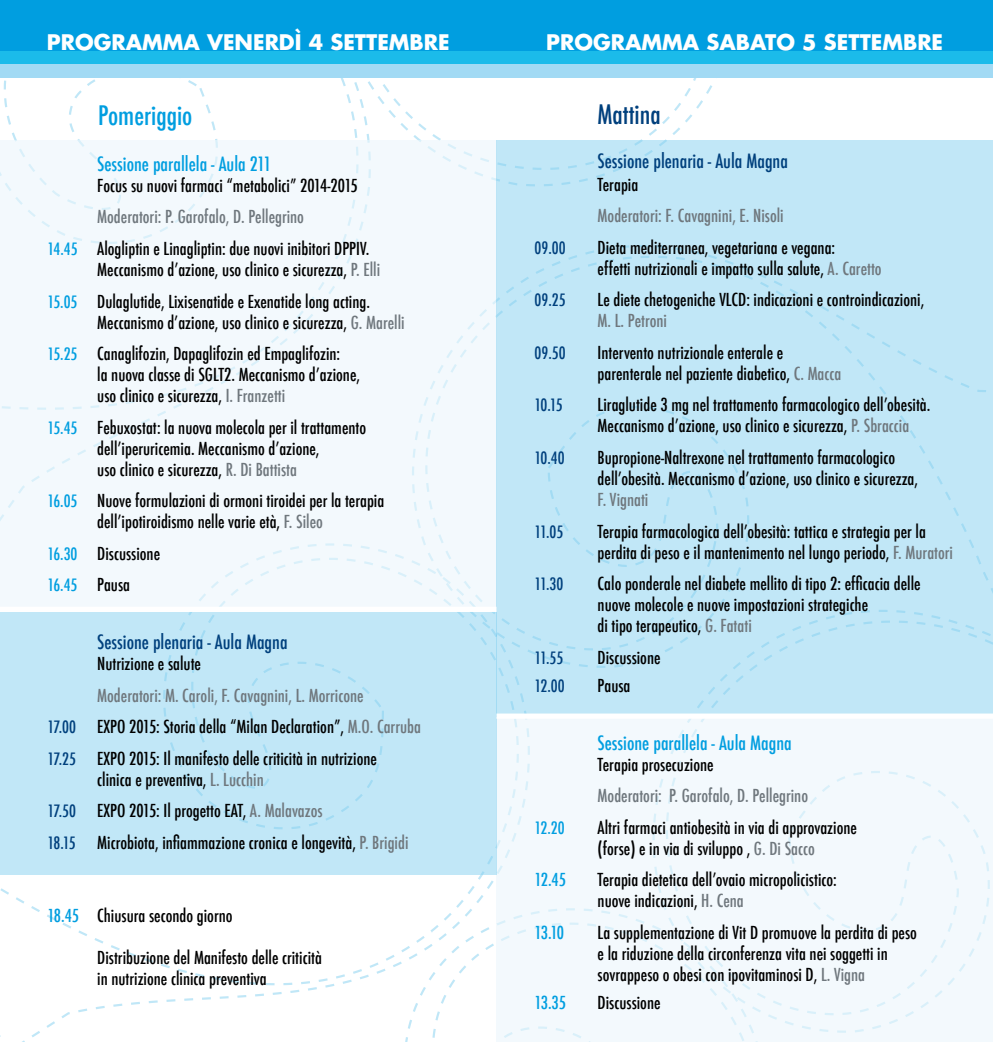
<style>
.page{position:relative;width:993px;height:1042px;background:#fff}
.page>*{position:absolute;margin:0;border:0;box-sizing:border-box;transform-origin:0 0}
.t1{font:500 condensed 26.25px "Futura";color:#009ee0}
.t2{font:500 condensed 26.25px "Futura";color:#00407d}
.t3{font:700 21px "Futura LT";color:#fff}
.t4{font:500 condensed 19.25px "Futura";color:#009ee0}
.t5{font:500 condensed 19.25px "Futura";color:#00407d}
.t6{font:500 condensed 17.5px/21px "Futura";color:#000}
.t7{font:500 condensed 17.5px "Futura";color:#6f777d}
.t8{font:500 condensed 17.5px "Futura";letter-spacing:-.055em;color:#009ee0}
.t9{font:500 condensed 16.62px "Futura";color:#00407d}
.t10{font:500 condensed 16.62px "Futura";letter-spacing:-.03em;color:#009ee0}
.s1{color:#6f777d}
.s2{font-size:16.62px;color:#009ee0}
.s3{font-size:17.5px;color:#000}
.s4{font-size:16.62px;color:#00407d}
.s5{color:#009ee0}
</style>
<div class="page">
<svg style="left:340px;top:78px;width:101px;height:62px"></svg>
<svg style="left:130px;top:946px;width:282px;height:96px"></svg>
<div style="left:0;top:140px;width:496px;height:469px;background:#f3f9fd"></div>
<div style="left:496px;top:716px;width:496px;height:326px;background:#f3f9fd"></div>
<div style="left:496px;top:140px;width:496px;height:576px;background:#c1e7f7"></div>
<div style="left:0;top:0;width:992px;height:51px;background:#009ee0"></div>
<div style="left:0;top:51px;width:992px;height:13px;background:#1bbbea"></div>
<div style="left:0;top:64px;width:992px;height:14px;background:#a2daf4"></div>
<div style="left:0;top:612px;width:496px;height:263px;background:#c1e7f7"></div>
<div style="left:0;top:607px;width:496px;height:5px;background:#fff"></div>
<div style="left:496px;top:713px;width:496px;height:6px;background:#fff"></div>
<p class="t3" style="left:47px;top:28px;width:176px">PROGRAMMA VENERD</p>
<p class="t3" style="left:295px;top:28px;width:98px">Ì 4 SETTEMBRE</p>
<p class="t3" style="left:546px;top:28px;width:176px">PROGRAMMA SABATO</p>
<p class="t3" style="left:802px;top:28px;width:84px">5 SETTEMBRE</p>
<h1 class="t1" style="left:98px;top:99px;width:96px">Pomeriggio</h1>
<p class="t4" style="left:97px;top:151px;width:176px">Sessione parallela - Aula 211</p>
<p class="t6" style="left:97px;top:175px;width:262px">Focus su nuovi farmaci “metabolici” 2014-2015</p>
<p class="t6" style="left:48px;top:201px;width:323px;line-height:31.5px;text-indent:50px"><span class="s1">Moderatori: P. Garofalo, D. Pellegrino<br></span><span class="s2">14.45</span> Alogliptin e Linagliptin: due nuovi inibitori DPPIV.</p>
<p class="t6" style="left:48px;top:254px;width:334px;line-height:31.5px;text-indent:50px">Meccanismo d’azione, uso clinico e sicurezza, <span class="s1">P. Elli<br></span><span class="s2">15.05</span> Dulaglutide, Lixisenatide e Exenatide long acting.</p>
<p class="t6" style="left:48px;top:306px;width:358px;line-height:31.5px;text-indent:50px">Meccanismo d’azione, uso clinico e sicurezza, <span class="s1">G. Marelli<br></span><span class="s2">15.25</span> Canaglifozin, Dapaglifozin ed Empaglifozin:</p>
<p class="t6" style="left:97px;top:364px;width:264px">la nuova classe di SGLT2. Meccanismo d’azione, uso clinico e sicurezza, <span class="s1">I. Franzetti</span></p>
<p class="t6" style="left:97px;top:417px;width:270px;text-indent:-50px"><span class="s2">15.45</span> Febuxostat: la nuova molecola per il trattamento dell’iperuricemia. Meccanismo d’azione,<br>uso clinico e sicurezza, <span class="s1">R. Di Battista</span></p>
<p class="t6" style="left:97px;top:490px;width:288px;text-indent:-50px"><span class="s2">16.05</span> Nuove formulazioni di ormoni tiroidei per la terapia dell’ipotiroidismo nelle varie età, <span class="s1">F. Sileo</span></p>
<p class="t6" style="left:48px;top:543px;width:114px"><span class="s2">16.30</span> Discussione</p>
<p class="t10" style="left:48px;top:574px;width:84px">16.45 <span class="s3">Pausa</span></p>
<p class="t5" style="left:97px;top:630px;width:192px">Sessione plenaria - Aula Magna</p>
<p class="t6" style="left:97px;top:653px;width:105px">Nutrizione e salute</p>
<p class="t6" style="left:48px;top:679px;width:375px;line-height:31.5px;text-indent:50px"><span class="s1">Moderatori: M. Caroli, F. Cavagnini, L. Morricone<br></span><span class="s4">17.00</span> EXPO 2015: Storia della “Milan Declaration”, <span class="s1">M.O. Carruba<br></span><span class="s4">17.25</span> EXPO 2015: Il manifesto delle criticità in nutrizione</p>
<p class="t6" style="left:48px;top:763px;width:362px;line-height:31.5px;text-indent:50px">clinica e preventiva, <span class="s1">L. Lucchin<br></span><span class="s4">17.50</span> EXPO 2015: Il progetto EAT, <span class="s1">A. Malavazos<br></span><span class="s4">18.15</span> Microbiota, infiammazione cronica e longevità, <span class="s1">P. Brigidi</span></p>
<p class="t6" style="left:48px;top:905px;width:186px"><span class="s5">18.45</span> Chiusura secondo giorno</p>
<p class="t6" style="left:97px;top:947px;width:226px">Distribuzione del Manifesto delle criticità in nutrizione clinica preventiva</p>
<h1 class="t2" style="left:597px;top:97px;width:65px">Mattina</h1>
<p class="t5" style="left:597px;top:148px;width:192px">Sessione plenaria - Aula Magna</p>
<p class="t6" style="left:597px;top:174px;width:42px">Terapia</p>
<p class="t7" style="left:597px;top:205px;width:187px">Moderatori: F. Cavagnini, E. Nisoli</p>
<p class="t9" style="left:534px;top:237px;width:32px">09.00</p>
<p class="t6" style="left:597px;top:237px;width:285px">Dieta mediterranea, vegetariana e vegana:<br>effetti nutrizionali e impatto sulla salute, <span class="s1">A. Caretto</span></p>
<p class="t9" style="left:534px;top:290px;width:32px">09.25</p>
<p class="t6" style="left:597px;top:289px;width:328px">Le diete chetogeniche VLCD: indicazioni e controindicazioni,</p>
<p class="t7" style="left:597px;top:310px;width:71px">M. L. Petroni</p>
<p class="t9" style="left:534px;top:342px;width:32px">09.50</p>
<p class="t6" style="left:597px;top:342px;width:245px">Intervento nutrizionale enterale e parenterale nel paziente diabetico, <span class="s1">C. Macca</span></p>
<p class="t9" style="left:534px;top:395px;width:30px">10.15</p>
<p class="t6" style="left:597px;top:394px;width:334px">Liraglutide 3 mg nel trattamento farmacologico dell’obesità.<br>Meccanismo d’azione, uso clinico e sicurezza, <span class="s1">P. Sbraccia</span></p>
<p class="t9" style="left:534px;top:447px;width:32px">10.40</p>
<p class="t6" style="left:597px;top:447px;width:322px">Bupropione-Naltrexone nel trattamento farmacologico dell’obesità. Meccanismo d’azione, uso clinico e sicurezza,</p>
<p class="t7" style="left:597px;top:488px;width:52px">F. Vignati</p>
<p class="t9" style="left:534px;top:521px;width:30px">11.05</p>
<p class="t6" style="left:597px;top:520px;width:357px">Terapia farmacologica dell’obesità: tattica e strategia per la perdita di peso e il mantenimento nel lungo periodo, <span class="s1">F. Muratori</span></p>
<p class="t9" style="left:534px;top:573px;width:30px">11.30</p>
<p class="t6" style="left:597px;top:573px;width:324px">Calo ponderale nel diabete mellito di tipo 2: efficacia delle nuove molecole e nuove impostazioni strategiche<br>di tipo terapeutico, <span class="s1">G. Fatati</span></p>
<p class="t9" style="left:534px;top:647px;width:30px">11.55</p>
<p class="t6" style="left:597px;top:646px;width:64px">Discussione</p>
<p class="t9" style="left:534px;top:675px;width:31px">12.00</p>
<p class="t6" style="left:597px;top:674px;width:34px">Pausa</p>
<p class="t4" style="left:597px;top:730px;width:195px">Sessione parallela - Aula Magna</p>
<p class="t6" style="left:597px;top:754px;width:118px">Terapia prosecuzione</p>
<p class="t7" style="left:597px;top:784px;width:212px">Moderatori: P. Garofalo, D. Pellegrino</p>
<p class="t10" style="left:534px;top:817px;width:31px">12.20</p>
<p class="t6" style="left:597px;top:817px;width:261px">Altri farmaci antiobesità in via di approvazione (forse) e in via di sviluppo , <span class="s1">G. Di Sacco</span></p>
<p class="t8" style="left:534px;top:868px;width:33px">12.45</p>
<p class="t6" style="left:597px;top:869px;width:241px">Terapia dietetica dell’ovaio micropolicistico: nuove indicazioni, <span class="s1">H. Cena</span></p>
<p class="t8" style="left:534px;top:921px;width:31px">13.10</p>
<p class="t6" style="left:597px;top:922px;width:321px">La supplementazione di Vit D promuove la perdita di peso e la riduzione della circonferenza vita nei soggetti in sovrappeso o obesi con ipovitaminosi D, <span class="s1">L. Vigna</span></p>
<p class="t8" style="left:534px;top:991px;width:33px">13.35</p>
<p class="t6" style="left:597px;top:992px;width:64px">Discussione</p>
</div>
